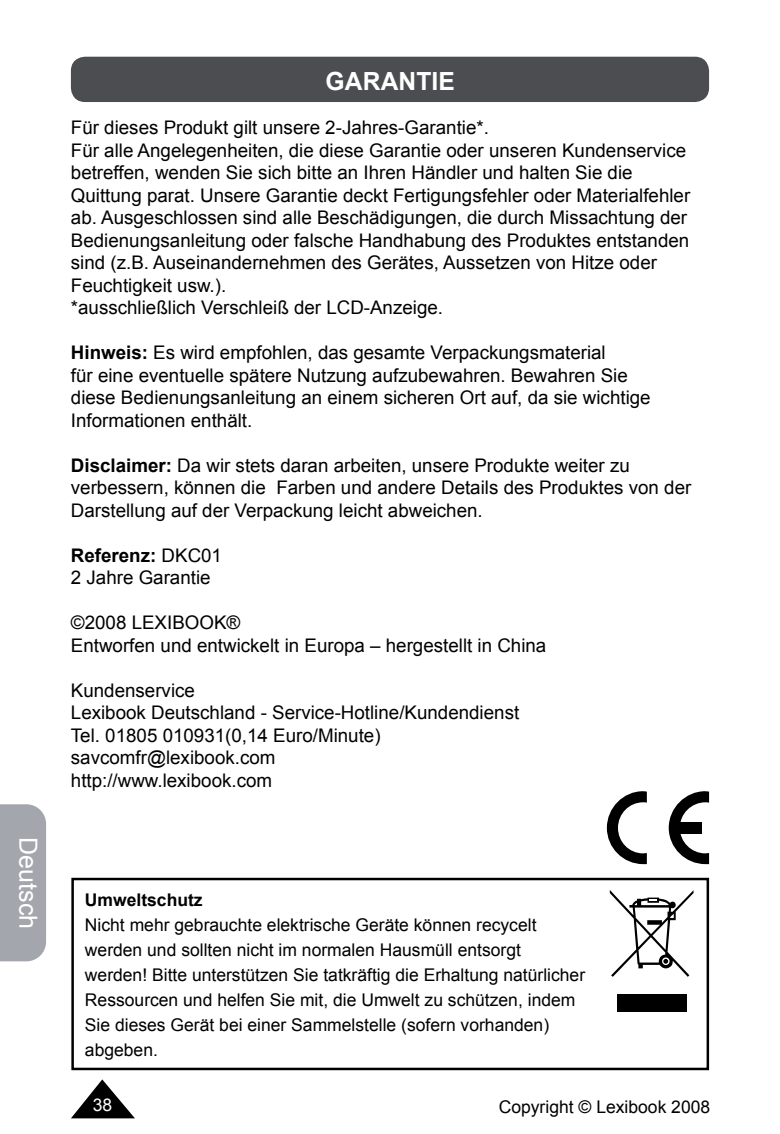
<style>
.page{position:relative;width:780px;height:1134px;background:#fff}
.page>*{position:absolute;margin:0;border:0;box-sizing:border-box;transform-origin:0 0}
.t1{font:700 25px "Arial";letter-spacing:.005em;color:#fff}
.t2{font:25px "Arial";color:#fff}
.t3{font:18.75px/22.5px "Arial";color:#000}
.t4{font:17.5px/25px "Arial";color:#000}
.t5{font:700 17.5px "Arial";color:#000}
.t6{font:17.5px "Arial";color:#fff}
.s1{font-weight:700}
</style>
<div class="page">
<div style="left:0;top:804px;width:46px;height:157px;background:#a3a6ac"></div>
<svg style="left:71px;top:1079px;width:64px;height:39px"></svg>
<div style="left:71px;top:57px;width:638px;height:45px;background:#4b4d50;border-radius:14px"></div>
<div style="left:71px;top:878px;width:638px;height:192px;border:2px solid #000"></div>
<svg style="left:607px;top:791px;width:39px;height:73px"></svg>
<svg style="left:668px;top:791px;width:41px;height:73px"></svg>
<div style="left:672px;top:822px;width:29px;height:11px;background:#000"></div>
<svg style="left:609px;top:890px;width:84px;height:87px"></svg>
<div style="left:616px;top:994px;width:70px;height:17px;background:#000"></div>
<h1 class="t2" style="left:42px;top:837px;width:93px;rotate:90deg">Deutsch</h1>
<h1 class="t1" style="left:325px;top:67px;width:131px">GARANTIE</h1>
<p class="t3" style="left:71px;top:116px;width:621px">Für dieses Produkt gilt unsere 2-Jahres-Garantie*.<br>Für alle Angelegenheiten, die diese Garantie oder unseren Kundenservice betreffen, wenden Sie sich bitte an Ihren Händler und halten Sie die Quittung parat. Unsere Garantie deckt Fertigungsfehler oder Materialfehler ab. Ausgeschlossen sind alle Beschädigungen, die durch Missachtung der Bedienungsanleitung oder falsche Handhabung des Produktes entstanden sind (z.B. Auseinandernehmen des Gerätes, Aussetzen von Hitze oder Feuchtigkeit usw.).<br>*ausschließlich Verschleiß der LCD-Anzeige.</p>
<p class="t3" style="left:71px;top:341px;width:581px"><span class="s1">Hinweis:</span> Es wird empfohlen, das gesamte Verpackungsmaterial<br>für eine eventuelle spätere Nutzung aufzubewahren. Bewahren Sie diese Bedienungsanleitung an einem sicheren Ort auf, da sie wichtige Informationen enthält.</p>
<p class="t3" style="left:71px;top:454px;width:622px"><span class="s1">Disclaimer:</span> Da wir stets daran arbeiten, unsere Produkte weiter zu verbessern, können die Farben und andere Details des Produktes von der<br>Darstellung auf der Verpackung leicht abweichen.</p>
<p class="t3" style="left:71px;top:544px;width:153px"><span class="s1">Referenz:</span> DKC01<br>2 Jahre Garantie</p>
<p class="t3" style="left:71px;top:611px;width:477px">©2008 LEXIBOOK®<br>Entworfen und entwickelt in Europa – hergestellt in China</p>
<p class="t3" style="left:71px;top:679px;width:450px">Kundenservice<br>Lexibook Deutschland - Service-Hotline/Kundendienst<br>Tel. 01805 010931(0,14 Euro/Minute) savcomfr@lexibook.com<br>http://www.lexibook.com</p>
<p class="t5" style="left:85px;top:890px;width:119px">Umweltschutz</p>
<p class="t4" style="left:85px;top:912px;width:501px">Nicht mehr gebrauchte elektrische Geräte können recycelt werden und sollten nicht im normalen Hausmüll entsorgt werden! Bitte unterstützen Sie tatkräftig die Erhaltung natürlicher Ressourcen und helfen Sie mit, die Umwelt zu schützen, indem Sie dieses Gerät bei einer Sammelstelle (sofern vorhanden) abgeben.</p>
<p class="t6" style="left:93px;top:1095px;width:21px">38</p>
<p class="t4" style="left:498px;top:1095px;width:213px">Copyright © Lexibook 2008</p>
</div>
